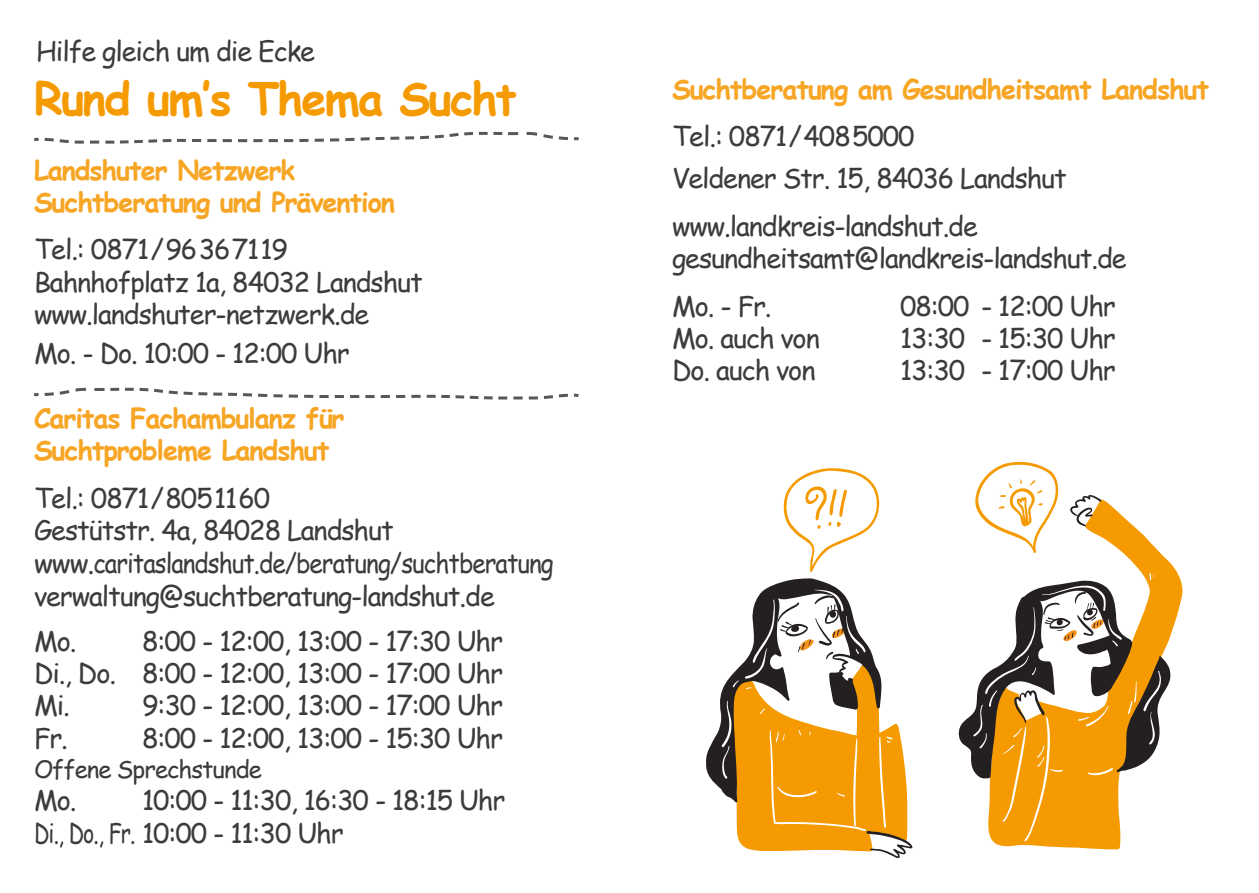
<style>
.page{position:relative;width:1259px;height:893px;background:#fff}
.page>*{position:absolute;margin:0;border:0;box-sizing:border-box;transform-origin:0 0}
.t1{font:700 45px "Comic Sans MS";letter-spacing:-.04em;color:#f59a00}
.t2{font:27px/32.4px "Comic Sans MS";letter-spacing:-.04em;color:#3c3c3b}
.t3{font:700 27px/32.4px "Comic Sans MS";letter-spacing:-.04em;color:#f7a524}
.t4{font:24px "Comic Sans MS";letter-spacing:-.04em;color:#3c3c3b}
</style>
<div class="page">
<svg style="left:34px;top:387px;width:545px;height:13px"></svg>
<svg style="left:34px;top:131px;width:545px;height:13px"></svg>
<svg style="left:993px;top:493px;width:189px;height:357px"></svg>
<svg style="left:975px;top:461px;width:83px;height:93px"></svg>
<svg style="left:1069px;top:493px;width:35px;height:33px"></svg>
<svg style="left:958px;top:572px;width:215px;height:269px"></svg>
<svg style="left:706px;top:468px;width:207px;height:391px"></svg>
<p class="t2" style="left:36px;top:34px;width:280px">Hilfe gleich um die Ecke</p>
<h1 class="t1" style="left:34px;top:65px;width:484px">Rund um’s Thema Sucht</h1>
<p class="t3" style="left:34px;top:153px;width:362px">Landshuter Netzwerk<br>Suchtberatung und Prävention</p>
<p class="t2" style="left:34px;top:232px;width:390px">Tel.: 0871/96367119<br>Bahnhofplatz 1a, 84032 Landshut www.landshuter-netzwerk.de</p>
<p class="t2" style="left:34px;top:336px;width:317px">Mo. - Do. 10:00 - 12:00 Uhr</p>
<p class="t3" style="left:34px;top:401px;width:312px">Caritas Fachambulanz für<br>Suchtprobleme Landshut</p>
<p class="t2" style="left:34px;top:481px;width:521px">Tel.: 0871/8051160<br>Gestütstr. 4a, 84028 Landshut www.caritaslandshut.de/beratung/suchtberatung verwaltung@suchtberatung-landshut.de</p>
<p class="t2" style="left:34px;top:624px;width:44px">Mo.</p>
<p class="t2" style="left:34px;top:624px;width:470px;text-align:justify;text-indent:108px">8:00 - 12:00, 13:00 - 17:30 Uhr Di., Do. 8:00 - 12:00, 13:00 - 17:00 Uhr Mi.</p>
<p class="t2" style="left:142px;top:688px;width:362px">9:30 - 12:00, 13:00 - 17:00 Uhr</p>
<p class="t2" style="left:34px;top:721px;width:35px">Fr.</p>
<p class="t2" style="left:142px;top:721px;width:362px">8:00 - 12:00, 13:00 - 15:30 Uhr</p>
<p class="t4" style="left:34px;top:751px;width:229px">Offene Sprechstunde</p>
<p class="t2" style="left:34px;top:783px;width:44px">Mo.</p>
<p class="t2" style="left:34px;top:783px;width:473px;text-indent:108px">10:00 - 11:30, 16:30 - 18:15 Uhr<br>Di., Do., Fr. 10:00 - 11:30 Uhr</p>
<p class="t3" style="left:672px;top:72px;width:539px">Suchtberatung am Gesundheitsamt Landshut</p>
<p class="t2" style="left:672px;top:115px;width:396px;line-height:42px">Tel.: 0871/4085000<br>Veldener Str. 15, 84036 Landshut</p>
<p class="t2" style="left:672px;top:209px;width:456px">www.landkreis-landshut.de gesundheitsamt@landkreis-landshut.de</p>
<p class="t2" style="left:672px;top:289px;width:101px">Mo. - Fr.</p>
<p class="t2" style="left:900px;top:289px;width:217px">08:00 - 12:00 Uhr</p>
<p class="t2" style="left:672px;top:321px;width:149px">Mo. auch von</p>
<p class="t2" style="left:900px;top:321px;width:217px">13:30 - 15:30 Uhr</p>
<p class="t2" style="left:672px;top:354px;width:145px">Do. auch von</p>
<p class="t2" style="left:900px;top:354px;width:217px">13:30 - 17:00 Uhr</p>
</div>
